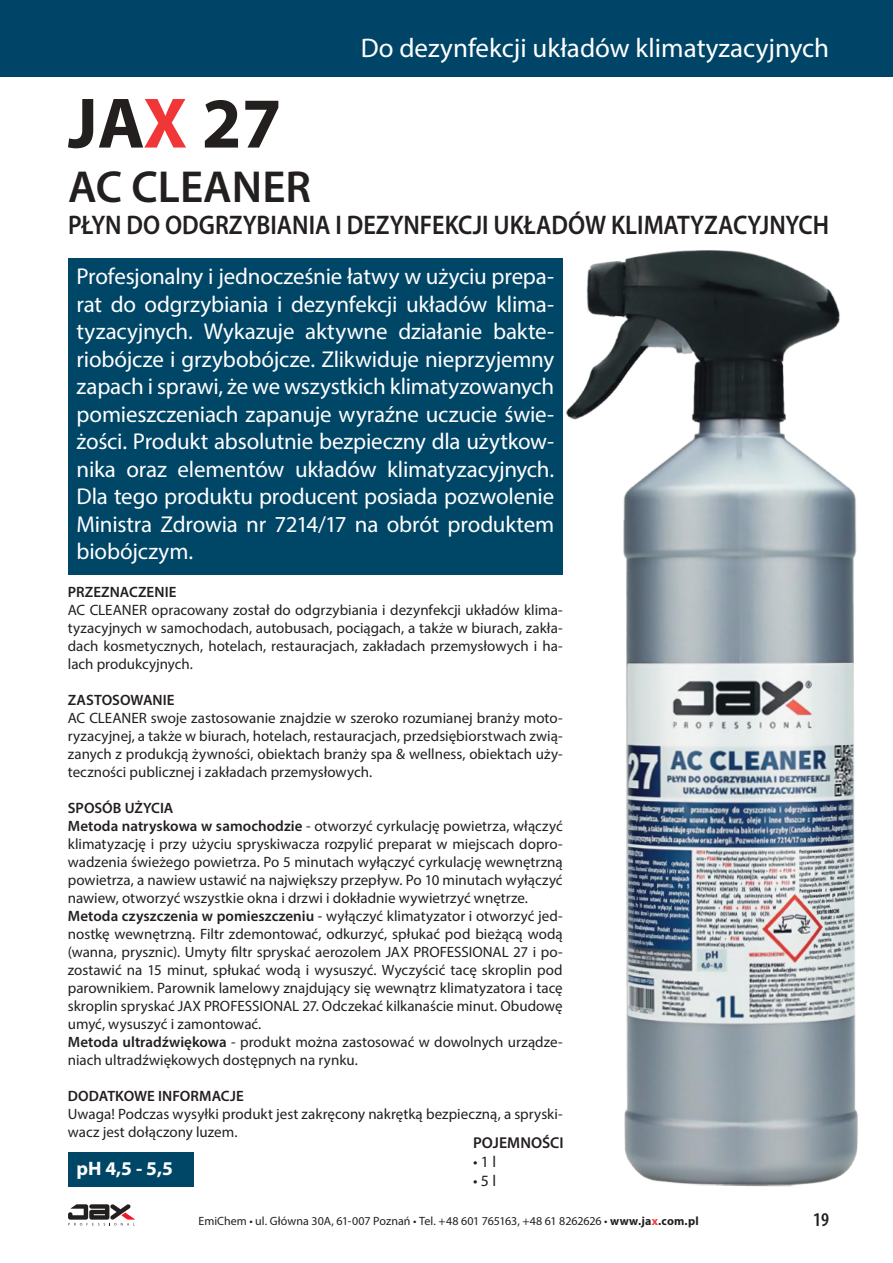
<style>
.page{position:relative;width:893px;height:1263px;background:#fff}
.page>*{position:absolute;margin:0;border:0;box-sizing:border-box;transform-origin:0 0}
.t1{font:700 72px "Myriad Pro";color:#241f1f}
.t2{font:600 45px "Myriad Pro";color:#241f1f}
.t3{font:600 27px "Myriad Pro";color:#241f1f;scale:.9 1}
.t4{font:27px "Myriad Pro";color:#fff}
.t5{font:22.95px/27.6px "Myriad Pro";letter-spacing:-.01em;color:#fff;text-align:justify}
.t6{font:700 19.5px "Myriad Pro";color:#fff}
.t7{font:600 condensed 19.5px "Myriad Pro";color:#241f1f}
.t8{font:600 15.75px "Myriad Pro";color:#241f1f}
.t9{font:15.75px "Myriad Pro";color:#241f1f}
.t10{font:15px/18px "Myriad Pro";color:#241f1f;text-align:justify}
.t11{font:600 15px "Myriad Pro";letter-spacing:.005em;color:#241f1f}
.t12{font:12px "Myriad Pro";color:#241f1f}
.s1{color:#f13638}
.s2{font-weight:600}
.s3{font-weight:700}
.s4{font-weight:700;color:#f13638}
</style>
<div class="page">
<svg style="left:68px;top:1204px;width:67px;height:21px"></svg>
<hr style="left:0;top:0;width:1px;height:77px;background:#70c142">
<div style="left:0;top:0;width:893px;height:76px;background:#004567"></div>
<div style="left:68px;top:258px;width:495px;height:316px;background:#004667"></div>
<img style="left:416px;top:250px;width:442px;height:937px">
<div style="left:68px;top:1152px;width:126px;height:35px;background:#004667"></div>
<h3 class="t4" style="left:361px;top:31px;width:470px">Do dezynfekcji układów klimatyzacyjnych</h3>
<h1 class="t1" style="left:68px;top:76px;width:215px">JA<span class="s1">X</span> 27</h1>
<h2 class="t2" style="left:68px;top:158px;width:245px">AC CLEANER</h2>
<h3 class="t3" style="left:68px;top:208px;width:847px">PŁYN DO ODGRZYBIANIA I DEZYNFEKCJI UKŁADÓW KLIMATYZACYJNYCH</h3>
<p class="t5" style="left:77px;top:262px;width:479px">Profesjonalny i jednocześnie łatwy w użyciu prepa&shy;rat do odgrzybiania i dezynfekcji układów klima&shy;tyzacyjnych. Wykazuje aktywne działanie bakte&shy;riobójcze i grzybobójcze. Zlikwiduje nieprzyjemny zapach i sprawi, że we wszystkich klimatyzowanych pomieszczeniach zapanuje wyraźne uczucie świe&shy;żości. Produkt absolutnie bezpieczny dla użytkow&shy;nika oraz elementów układów klimatyzacyjnych.<br>Dla tego produktu producent posiada pozwolenie Ministra Zdrowia nr 7214/17 na obrót produktem biobójczym.</p>
<p class="t11" style="left:68px;top:582px;width:110px">PRZEZNACZENIE</p>
<p class="t10" style="left:68px;top:601px;width:496px">AC CLEANER opracowany został do odgrzybiania i dezynfekcji układów klima&shy;tyzacyjnych w samochodach, autobusach, pociągach, a także w biurach, zakła&shy;dach kosmetycznych, hotelach, restauracjach, zakładach przemysłowych i ha&shy;lach produkcyjnych.</p>
<p class="t11" style="left:68px;top:690px;width:108px">ZASTOSOWANIE</p>
<p class="t10" style="left:68px;top:709px;width:496px">AC CLEANER swoje zastosowanie znajdzie w szeroko rozumianej branży moto&shy;ryzacyjnej, a także w biurach, hotelach, restauracjach, przedsiębiorstwach zwią&shy;zanych z produkcją żywności, obiektach branży spa &amp; wellness, obiektach uży&shy;teczności publicznej i zakładach przemysłowych.</p>
<p class="t10" style="left:68px;top:799px;width:496px;text-align:left"><span class="s2">SPOSÓB UŻYCIA<br>Metoda natryskowa w samochodzie</span> - otworzyć cyrkulację powietrza, włączyć klimatyzację i przy użyciu spryskiwacza rozpylić preparat w miejscach dopro&shy;wadzenia świeżego powietrza. Po 5 minutach wyłączyć cyrkulację wewnętrzną powietrza, a nawiew ustawić na największy przepływ. Po 10 minutach wyłączyć nawiew, otworzyć wszystkie okna i drzwi i dokładnie wywietrzyć wnętrze.<br><span class="s2">Metoda czyszczenia w pomieszczeniu</span> - wyłączyć klimatyzator i otworzyć jed&shy;nostkę wewnętrzną. Filtr zdemontować, odkurzyć, spłukać pod bieżącą wodą (wanna, prysznic). Umyty filtr spryskać aerozolem JAX PROFESSIONAL 27 i po&shy;zostawić na 15 minut, spłukać wodą i wysuszyć. Wyczyścić tacę skroplin pod parownikiem. Parownik lamelowy znajdujący się wewnątrz klimatyzatora i tacę skroplin spryskać JAX PROFESSIONAL 27. Odczekać kilkanaście minut. Obudowę umyć, wysuszyć i zamontować.<br><span class="s2">Metoda ultradźwiękowa</span> - produkt można zastosować w dowolnych urządze&shy;niach ultradźwiękowych dostępnych na rynku.</p>
<p class="t11" style="left:68px;top:1086px;width:177px">DODATKOWE INFORMACJE</p>
<p class="t10" style="left:68px;top:1105px;width:496px">Uwaga! Podczas wysyłki produkt jest zakręcony nakrętką bezpieczną, a spryski&shy;wacz jest dołączony luzem.</p>
<p class="t8" style="left:473px;top:1133px;width:92px">POJEMNOŚCI</p>
<p class="t9" style="left:473px;top:1152px;width:24px">• 1 l</p>
<p class="t9" style="left:473px;top:1171px;width:24px">• 5 l</p>
<h3 class="t6" style="left:76px;top:1156px;width:98px">pH 4,5 - 5,5</h3>
<p class="t12" style="left:198px;top:1214px;width:502px">EmiChem • ul. Główna 30A, 61-007 Poznań • Tel. +48 601 765163, +48 61 8262626 • <span class="s3">www.ja</span><span class="s4">x</span><span class="s3">.com.pl</span></p>
<h3 class="t7" style="left:813px;top:1207px;width:17px">19</h3>
</div>
